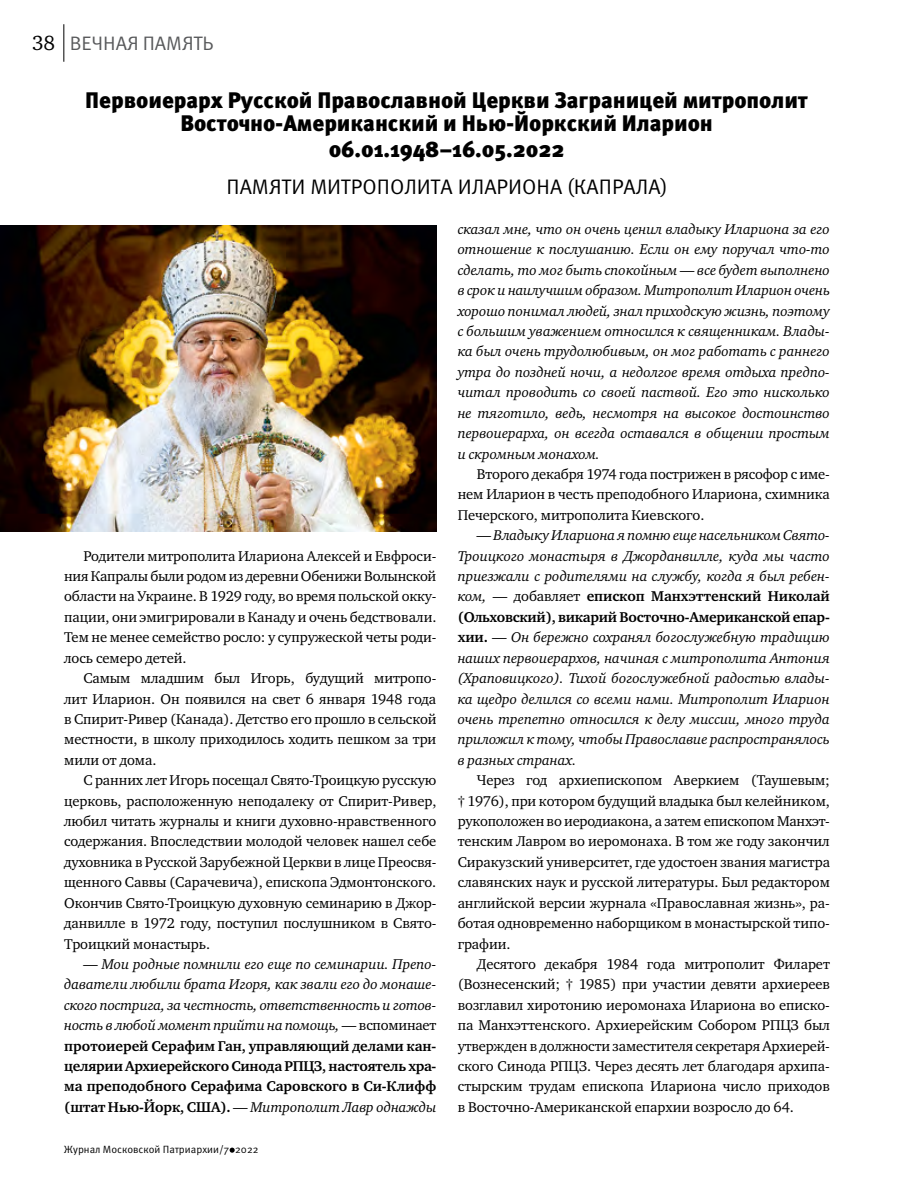
<style>
.page{position:relative;width:915px;height:1191px;background:#fff}
.page>*{position:absolute;margin:0;border:0;box-sizing:border-box;transform-origin:0 0}
.t1{font:900 22.5px/22.5px "Meta Pro";letter-spacing:-.005em;color:#000;text-align:center}
.t2{font:21px "Meta Pro";color:#000}
.t3{font:19.5px "Meta Pro";letter-spacing:-.005em;color:#58595b}
.t4{font:14.55px/20.4px "Charter ITC";letter-spacing:-.005em;color:#000;text-align:justify}
.t5{font:italic 14.55px/20.4px "Charter ITC";letter-spacing:-.005em;color:#000;text-align:justify}
.t6{font:10.5px "Meta Pro";color:#000}
.s1{font-family:"Charter ITC";font-size:21px;color:#000}
.s2{font-style:normal}
.s3{font-weight:700;font-style:normal}
</style>
<div class="page">
<svg style="left:229px;top:1147px;width:5px;height:5px"></svg>
<hr style="left:63px;top:24px;width:1px;height:38px;background:#000">
<img style="left:0;top:225px;width:436px;height:306px">
<h3 class="t3" style="left:32px;top:31px;width:183px"><span class="s1">38</span> ВЕЧНАЯ ПАМЯТЬ</h3>
<h1 class="t1" style="left:85px;top:90px;width:724px">Первоиерарх Русской Православной Церкви Заграницей митрополит<br>Восточно-Американский и Нью-Йоркский Иларион</h1>
<h1 class="t1" style="left:328px;top:139px;width:237px">06.01.1948–16.05.2022</h1>
<h2 class="t2" style="left:226px;top:174px;width:442px">ПАМЯТИ МИТРОПОЛИТА ИЛАРИОНА (КАПРАЛА)</h2>
<p class="t4" style="left:64px;top:545px;width:373px;text-indent:19px">Родители митрополита Илариона Алексей и Евфроси&shy;ния Капралы были родом из деревни Обенижи Волынской области на Украине. В 1929 году, во время польской окку&shy;пации, они эмигрировали в Канаду и очень бедствовали.<br>Тем не менее семейство росло: у супружеской четы роди&shy;лось семеро детей.</p>
<p class="t4" style="left:64px;top:668px;width:374px;text-indent:19px">Самым младшим был Игорь, будущий митропо&shy;лит Иларион. Он появился на свет 6 января 1948 года в Спирит-Ривер (Канада). Детство его прошло в сельской местности, в школу приходилось ходить пешком за три мили от дома.</p>
<p class="t4" style="left:64px;top:770px;width:373px;text-indent:19px">С ранних лет Игорь посещал Свято-Троицкую русскую церковь, расположенную неподалеку от Спирит-Ривер, любил читать журналы и книги духовно-нравственного содержания. Впоследствии молодой человек нашел себе духовника в Русской Зарубежной Церкви в лице Преосвя&shy;щенного Саввы (Сарачевича), епископа Эдмонтонского.<br>Окончив Свято-Троицкую духовную семинарию в Джор&shy;данвилле в 1972 году, поступил послушником в Свято-Троицкий монастырь.</p>
<p class="t5" style="left:64px;top:953px;width:373px;text-indent:19px">— Мои родные помнили его еще по семинарии. Препо&shy;даватели любили брата Игоря, как звали его до монаше&shy;ского пострига, за честность, ответственность и готов&shy;ность в любой момент прийти на помощь, <span class="s2">— вспоминает </span><span class="s3">протоиерей Серафим Ган, управляющий делами кан&shy;целярии Архиерейского Синода РПЦЗ, настоятель хра&shy;ма преподобного Серафима Саровского в Си-Клифф (штат Нью-Йорк, США).</span> <span class="s2">—</span> Митрополит Лавр однажды</p>
<p class="t6" style="left:64px;top:1142px;width:196px">Журнал Московской Патриархии/7 2022</p>
<p class="t5" style="left:457px;top:219px;width:373px">сказал мне, что он очень ценил владыку Илариона за его отношение к послушанию. Если он ему поручал что-то сделать, то мог быть спокойным — все будет выполнено в срок и наилучшим образом. Митрополит Иларион очень хорошо понимал людей, знал приходскую жизнь, поэтому с большим уважением относился к священникам. Влады&shy;ка был очень трудолюбивым, он мог работать с раннего утра до поздней ночи, а недолгое время отдыха предпо&shy;читал проводить со своей паствой. Его это нисколько не тяготило, ведь, несмотря на высокое достоинство первоиерарха, он всегда оставался в общении простым и скромным монахом.</p>
<p class="t4" style="left:457px;top:464px;width:373px;text-indent:19px">Второго декабря 1974 года пострижен в рясофор с име&shy;нем Иларион в честь преподобного Илариона, схимника Печерского, митрополита Киевского.</p>
<p class="t5" style="left:457px;top:525px;width:373px;text-indent:19px">— Владыку Илариона я помню еще насельником Свято-Троицкого монастыря в Джорданвилле, куда мы часто приезжали с родителями на службу, когда я был ребен&shy;ком, <span class="s2">— добавляет</span> <span class="s3">епископ Манхэттенский Николай (Ольховский), викарий Восточно-Американской епар&shy;хии.</span> <span class="s2">—</span> Он бережно сохранял богослужебную традицию наших первоиерархов, начиная с митрополита Антония (Храповицкого). Тихой богослужебной радостью влады&shy;ка щедро делился со всеми нами. Митрополит Иларион очень трепетно относился к делу миссии, много труда приложил к тому, чтобы Православие распространялось в разных странах.</p>
<p class="t4" style="left:457px;top:770px;width:374px;text-indent:19px">Через год архиепископом Аверкием (Таушевым; † 1976), при котором будущий владыка был келейником, рукоположен во иеродиакона, а затем епископом Манхэт&shy;тенским Лавром во иеромонаха. В том же году закончил Сиракузский университет, где удостоен звания магистра славянских наук и русской литературы. Был редактором английской версии журнала «Православная жизнь», ра&shy;ботая одновременно наборщиком в монастырской типо&shy;графии.</p>
<p class="t4" style="left:457px;top:953px;width:373px;text-indent:19px">Десятого декабря 1984 года митрополит Филарет (Вознесенский; † 1985) при участии девяти архиереев возглавил хиротонию иеромонаха Илариона во еписко&shy;па Манхэттенского. Архиерейским Собором РПЦЗ был утвержден в должности заместителя секретаря Архиерей&shy;ского Синода РПЦЗ. Через десять лет благодаря архипа&shy;стырским трудам епископа Илариона число приходов в Восточно-Американской епархии возросло до 64.</p>
</div>
